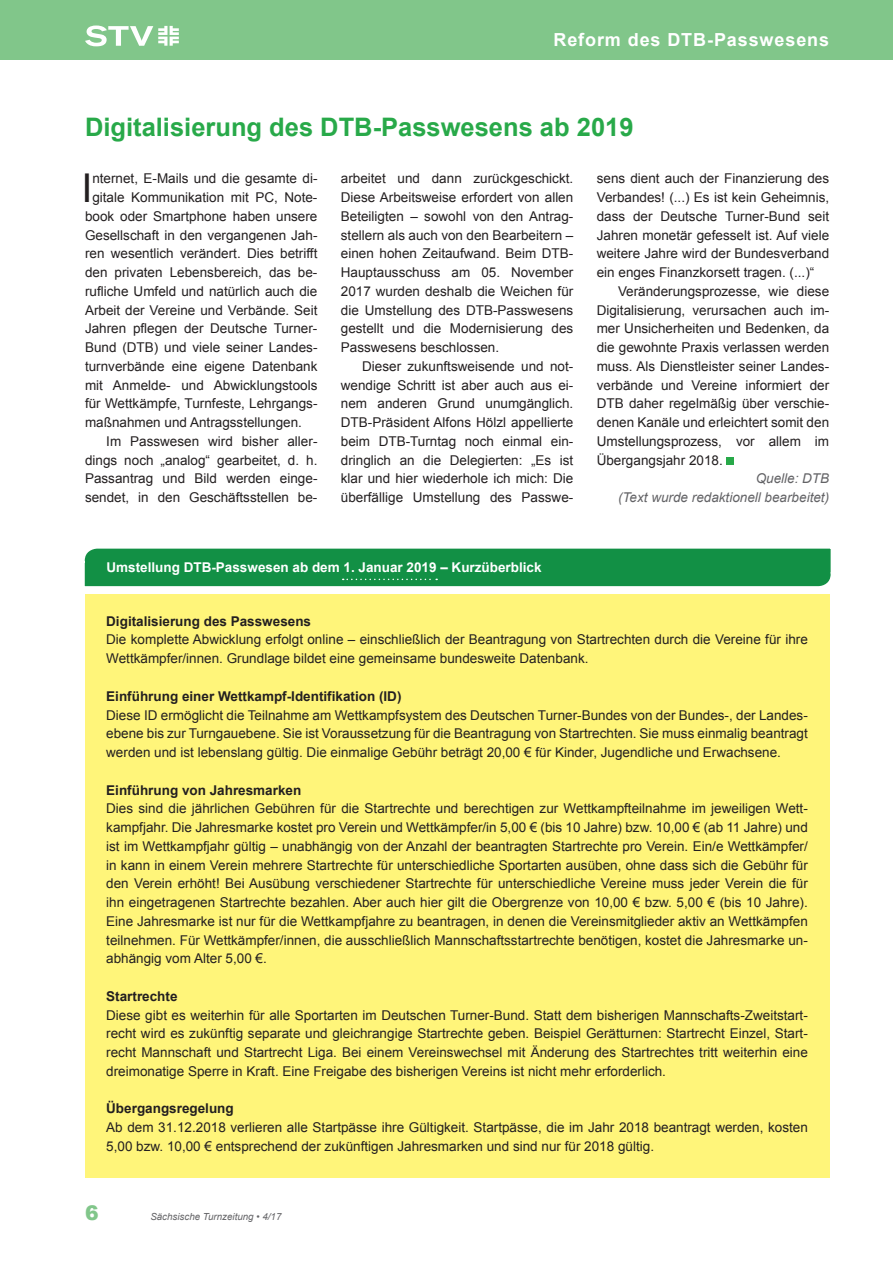
<style>
.page{position:relative;width:893px;height:1263px;background:#fff}
.page>*{position:absolute;margin:0;border:0;box-sizing:border-box;transform-origin:0 0}
.t1{font:39.75px "Arial";color:#231f20}
.t2{font:700 25.5px "Arial";color:#28a949}
.t3{font:900 20.25px "Arial";color:#81c68a}
.t4{font:700 18px "Arial";letter-spacing:.05em;color:#fff}
.t5{font:13.5px/18.8px "Arial";color:#231f20;text-align:justify}
.t6{font:700 13.5px "Arial";color:#231f20}
.t7{font:700 13.5px "Arial";color:#fff}
.t8{font:italic 13.5px/18.8px "Arial";color:#636366;text-align:right}
.t9{font:italic 9.75px "Arial";color:#636366}
</style>
<div class="page">
<div style="left:0;top:0;width:893px;height:60px;background:#81c68a"></div>
<svg style="left:85px;top:26px;width:94px;height:20px"></svg>
<div style="left:727px;top:457px;width:7px;height:8px;background:#28a949"></div>
<div style="left:85px;top:595px;width:744px;height:583px;background:#fff57a"></div>
<div style="left:84px;top:548px;width:747px;height:39px;background:#129045"></div>
<h3 class="t4" style="left:553px;top:28px;width:277px">Reform des DTB-Passwesens</h3>
<h2 class="t2" style="left:85px;top:110px;width:550px">Digitalisierung des DTB-Passwesens ab 2019</h2>
<h1 class="t1" style="left:81px;top:162px;width:13px">I</h1>
<p class="t5" style="left:92px;top:169px;width:227px">nternet, E-Mails und die gesamte di-</p>
<p class="t5" style="left:92px;top:188px;width:227px">gitale Kommunikation mit PC, Note-</p>
<p class="t5" style="left:85px;top:207px;width:234px">book oder Smartphone haben unsere</p>
<p class="t5" style="left:85px;top:226px;width:234px">Gesellschaft in den vergangenen Jah-</p>
<p class="t5" style="left:85px;top:244px;width:234px">ren wesentlich verändert. Dies betrifft</p>
<p class="t5" style="left:85px;top:263px;width:234px">den privaten Lebensbereich, das be-</p>
<p class="t5" style="left:85px;top:282px;width:234px">rufliche Umfeld und natürlich auch die</p>
<p class="t5" style="left:85px;top:301px;width:234px">Arbeit der Vereine und Verbände. Seit</p>
<p class="t5" style="left:85px;top:319px;width:234px">Jahren pflegen der Deutsche Turner-</p>
<p class="t5" style="left:85px;top:338px;width:234px">Bund (DTB) und viele seiner Landes-</p>
<p class="t5" style="left:85px;top:357px;width:234px">turnverbände eine eigene Datenbank</p>
<p class="t5" style="left:85px;top:376px;width:234px">mit Anmelde- und Abwicklungstools</p>
<p class="t5" style="left:85px;top:394px;width:234px">für Wettkämpfe, Turnfeste, Lehrgangs-</p>
<p class="t5" style="left:85px;top:413px;width:218px">maßnahmen und Antragsstellungen.</p>
<p class="t5" style="left:106px;top:432px;width:213px">Im Passwesen wird bisher aller-</p>
<p class="t5" style="left:85px;top:451px;width:234px">dings noch „analog“ gearbeitet, d. h.</p>
<p class="t5" style="left:85px;top:469px;width:234px">Passantrag und Bild werden einge-</p>
<p class="t5" style="left:85px;top:488px;width:234px">sendet, in den Geschäftsstellen be-</p>
<p class="t5" style="left:341px;top:169px;width:234px">arbeitet und dann zurückgeschickt.<br>Diese Arbeitsweise erfordert von allen Beteiligten – sowohl von den Antrag&shy;stellern als auch von den Bearbeitern – einen hohen Zeitaufwand. Beim DTB-Hauptausschuss am 05. November 2017 wurden deshalb die Weichen für die Umstellung des DTB-Passwesens gestellt und die Modernisierung des Passwesens beschlossen.</p>
<p class="t5" style="left:341px;top:357px;width:234px;text-indent:21px">Dieser zukunftsweisende und not&shy;wendige Schritt ist aber auch aus ei&shy;nem anderen Grund unumgänglich.<br>DTB-Präsident Alfons Hölzl appellierte beim DTB-Turntag noch einmal ein&shy;dringlich an die Delegierten: „Es ist klar und hier wiederhole ich mich: Die überfällige Umstellung des Passwe-</p>
<p class="t7" style="left:106px;top:558px;width:437px">Umstellung DTB-Passwesen ab dem 1. Januar 2019 – Kurzüberblick</p>
<p class="t5" style="left:597px;top:169px;width:234px">sens dient auch der Finanzierung des Verbandes! (...) Es ist kein Geheimnis, dass der Deutsche Turner-Bund seit Jahren monetär gefesselt ist. Auf viele weitere Jahre wird der Bundesverband ein enges Finanzkorsett tragen. (...)“</p>
<p class="t5" style="left:597px;top:282px;width:234px;text-indent:21px">Veränderungsprozesse, wie diese Digitalisierung, verursachen auch im&shy;mer Unsicherheiten und Bedenken, da die gewohnte Praxis verlassen werden muss. Als Dienstleister seiner Landes&shy;verbände und Vereine informiert der DTB daher regelmäßig über verschie&shy;denen Kanäle und erleichtert somit den Umstellungsprozess, vor allem im Übergangsjahr 2018.</p>
<p class="t8" style="left:618px;top:469px;width:213px">Quelle: DTB<br>(Text wurde redaktionell bearbeitet)</p>
<p class="t6" style="left:106px;top:612px;width:206px">Digitalisierung des Passwesens</p>
<p class="t5" style="left:106px;top:630px;width:703px">Die komplette Abwicklung erfolgt online – einschließlich der Beantragung von Startrechten durch die Vereine für ihre<br>Wettkämpfer/innen. Grundlage bildet eine gemeinsame bundesweite Datenbank.</p>
<p class="t6" style="left:106px;top:687px;width:297px">Einführung einer Wettkampf-Identifikation (ID)</p>
<p class="t5" style="left:106px;top:705px;width:703px">Diese ID ermöglicht die Teilnahme am Wettkampfsystem des Deutschen Turner-Bundes von der Bundes-, der Landes&shy;ebene bis zur Turngauebene. Sie ist Voraussetzung für die Beantragung von Startrechten. Sie muss einmalig beantragt werden und ist lebenslang gültig. Die einmalige Gebühr beträgt 20,00 € für Kinder, Jugendliche und Erwachsene.</p>
<p class="t6" style="left:106px;top:781px;width:197px">Einführung von Jahresmarken</p>
<p class="t5" style="left:106px;top:799px;width:703px">Dies sind die jährlichen Gebühren für die Startrechte und berechtigen zur Wettkampfteilnahme im jeweiligen Wett&shy;kampfjahr. Die Jahresmarke kostet pro Verein und Wettkämpfer/in 5,00 € (bis 10 Jahre) bzw. 10,00 € (ab 11 Jahre) und ist im Wettkampfjahr gültig – unabhängig von der Anzahl der beantragten Startrechte pro Verein. Ein/e Wettkämpfer/ in kann in einem Verein mehrere Startrechte für unterschiedliche Sportarten ausüben, ohne dass sich die Gebühr für den Verein erhöht! Bei Ausübung verschiedener Startrechte für unterschiedliche Vereine muss jeder Verein die für ihn eingetragenen Startrechte bezahlen. Aber auch hier gilt die Obergrenze von 10,00 € bzw. 5,00 € (bis 10 Jahre).<br>Eine Jahresmarke ist nur für die Wettkampfjahre zu beantragen, in denen die Vereinsmitglieder aktiv an Wettkämpfen teilnehmen. Für Wettkämpfer/innen, die ausschließlich Mannschaftsstartrechte benötigen, kostet die Jahresmarke un&shy;abhängig vom Alter 5,00 €.</p>
<p class="t6" style="left:106px;top:987px;width:73px">Startrechte</p>
<p class="t5" style="left:106px;top:1005px;width:703px">Diese gibt es weiterhin für alle Sportarten im Deutschen Turner-Bund. Statt dem bisherigen Mannschafts-Zweitstart&shy;recht wird es zukünftig separate und gleichrangige Startrechte geben. Beispiel Gerätturnen: Startrecht Einzel, Start&shy;recht Mannschaft und Startrecht Liga. Bei einem Vereinswechsel mit Änderung des Startrechtes tritt weiterhin eine dreimonatige Sperre in Kraft. Eine Freigabe des bisherigen Vereins ist nicht mehr erforderlich.</p>
<p class="t6" style="left:106px;top:1099px;width:129px">Übergangsregelung</p>
<p class="t5" style="left:106px;top:1118px;width:703px">Ab dem 31.12.2018 verlieren alle Startpässe ihre Gültigkeit. Startpässe, die im Jahr 2018 beantragt werden, kosten<br>5,00 bzw. 10,00 € entsprechend der zukünftigen Jahresmarken und sind nur für 2018 gültig.</p>
<h3 class="t3" style="left:85px;top:1198px;width:15px">6</h3>
<p class="t9" style="left:150px;top:1210px;width:133px">Sächsische Turnzeitung • 4/17</p>
</div>
